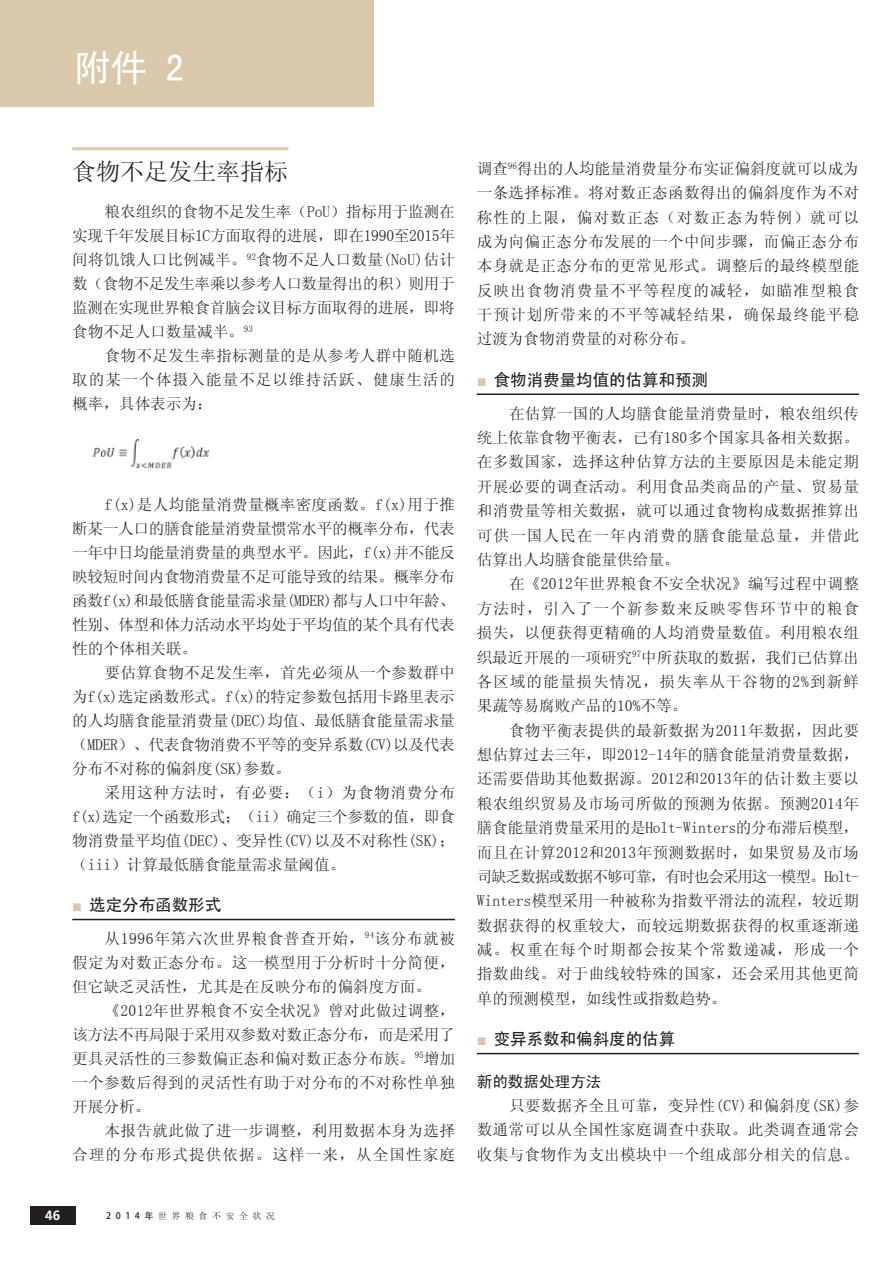
<style>
.page{position:relative;width:893px;height:1263px;background:#fff}
.page>*{position:absolute;margin:0;border:0;box-sizing:border-box;transform-origin:0 0}
.TableAnnex_Head_1{font:37.5px "Sim Hei";color:#fff}
.Heading_2A{font:24px "Sim Sun";color:#231f20}
.t1{font:16.5px "Adobe Heiti Std";color:#231f20}
.NewPara_1{font:15.6px/24px "Sim Sun";letter-spacing:.02em;color:#231f20;text-align:justify}
.Heading_4{font:15.6px "Sim Hei";color:#231f20}
.t2{font:700 13.5px "Frutiger";color:#fff}
.t3{font:9px "Sim Sun";letter-spacing:.5em;color:#231f20}
.s1{font-family:"Arial";font-weight:700;color:#dac8ab}
.s2{font-family:"Adobe Heiti Std"}
</style>
<div class="page">
<div style="left:0;top:0;width:373px;height:106px;background:#dac8ab"></div>
<div style="left:30px;top:1206px;width:45px;height:18px;background:#231f20"></div>
<hr style="left:477px;top:393px;width:382px;height:2px;background:#231f20">
<hr style="left:477px;top:1053px;width:382px;height:1px;background:#231f20">
<hr style="left:72px;top:147px;width:216px;height:3px;background:#dac8ab">
<hr style="left:72px;top:919px;width:383px;height:1px;background:#231f20">
<img style="left:92px;top:440px;width:118px;height:28px">
<p class="TableAnnex_Head_1" style="left:73px;top:49px;width:112px">附件 2</p>
<p class="Heading_2A" style="left:72px;top:159px;width:217px">食物不足发生率指标</p>
<p class="NewPara_1" style="left:72px;top:199px;width:384px;text-indent:32px">粮农组织的食物不足发生率（PoU）指标用于监测在实现千年发展目标1C方面取得的进展，即在1990至2015年间将饥饿人口比例减半。<sup>92</sup>食物不足人口数量(NoU)估计数（食物不足发生率乘以参考人口数量得出的积）则用于监测在实现世界粮食首脑会议目标方面取得的进展，即将食物不足人口数量减半。<sup>93</sup></p>
<p class="NewPara_1" style="left:72px;top:343px;width:384px;text-indent:32px">食物不足发生率指标测量的是从参考人群中随机选取的某一个体摄入能量不足以维持活跃、健康生活的概率，具体表示为：</p>
<p class="NewPara_1" style="left:72px;top:492px;width:384px;text-indent:32px">f(x)是人均能量消费量概率密度函数。f(x)用于推断某一人口的膳食能量消费量惯常水平的概率分布，代表一年中日均能量消费量的典型水平。因此，f(x)并不能反映较短时间内食物消费量不足可能导致的结果。概率分布函数f(x)和最低膳食能量需求量(MDER)都与人口中年龄、性别、体型和体力活动水平均处于平均值的某个具有代表性的个体相关联。</p>
<p class="NewPara_1" style="left:72px;top:660px;width:384px;text-indent:32px">要估算食物不足发生率，首先必须从一个参数群中为f(x)选定函数形式。f(x)的特定参数包括用卡路里表示的人均膳食能量消费量(DEC)均值、最低膳食能量需求量（MDER）、代表食物消费不平等的变异系数(CV)以及代表分布不对称的偏斜度(SK)参数。</p>
<p class="NewPara_1" style="left:72px;top:780px;width:384px;text-indent:32px">采用这种方法时，有必要：（i）为食物消费分布f(x)选定一个函数形式；（ii）确定三个参数的值，即食物消费量平均值(DEC)、变异性(CV)以及不对称性(SK)；（iii）计算最低膳食能量需求量阈值。</p>
<p class="t1" style="left:72px;top:895px;width:151px"><span class="s1">■</span> 选定分布函数形式</p>
<p class="NewPara_1" style="left:72px;top:926px;width:384px;text-indent:32px">从1996年第六次世界粮食普查开始，<sup>94</sup>该分布就被假定为对数正态分布。这一模型用于分析时十分简便，但它缺乏灵活性，尤其是在反映分布的偏斜度方面。</p>
<p class="NewPara_1" style="left:72px;top:998px;width:384px;text-indent:32px">《2012年世界粮食不安全状况》曾对此做过调整，该方法不再局限于采用双参数对数正态分布，而是采用了更具灵活性的三参数偏正态和偏对数正态分布族。<sup>95</sup>增加一个参数后得到的灵活性有助于对分布的不对称性单独开展分析。</p>
<p class="NewPara_1" style="left:72px;top:1118px;width:384px;text-align:right">本报告就此做了进一步调整，利用数据本身为选择<br>合理的分布形式提供依据。这样一来，从全国性家庭</p>
<p class="t2" style="left:45px;top:1207px;width:17px">46</p>
<p class="t3" style="left:106px;top:1211px;width:170px"><span class="s2">2014年</span>世界粮食不安全状况</p>
<p class="NewPara_1" style="left:477px;top:156px;width:384px">调查<sup>96</sup>得出的人均能量消费量分布实证偏斜度就可以成为一条选择标准。将对数正态函数得出的偏斜度作为不对称性的上限，偏对数正态（对数正态为特例）就可以成为向偏正态分布发展的一个中间步骤，而偏正态分布本身就是正态分布的更常见形式。调整后的最终模型能反映出食物消费量不平等程度的减轻，如瞄准型粮食干预计划所带来的不平等减轻结果，确保最终能平稳过渡为食物消费量的对称分布。</p>
<p class="t1" style="left:477px;top:370px;width:233px"><span class="s1">■</span> 食物消费量均值的估算和预测</p>
<p class="NewPara_1" style="left:477px;top:401px;width:384px;text-indent:32px">在估算一国的人均膳食能量消费量时，粮农组织传统上依靠食物平衡表，已有180多个国家具备相关数据。在多数国家，选择这种估算方法的主要原因是未能定期开展必要的调查活动。利用食品类商品的产量、贸易量和消费量等相关数据，就可以通过食物构成数据推算出可供一国人民在一年内消费的膳食能量总量，并借此估算出人均膳食能量供给量。</p>
<p class="NewPara_1" style="left:477px;top:572px;width:384px;text-indent:32px">在《2012年世界粮食不安全状况》编写过程中调整方法时，引入了一个新参数来反映零售环节中的粮食损失，以便获得更精确的人均消费量数值。利用粮农组织最近开展的一项研究<sup>97</sup>中所获取的数据，我们已估算出各区域的能量损失情况，损失率从干谷物的2%到新鲜果蔬等易腐败产品的10%不等。</p>
<p class="NewPara_1" style="left:477px;top:718px;width:384px;line-height:24.5px;text-indent:32px">食物平衡表提供的最新数据为2011年数据，因此要想估算过去三年，即2012-14年的膳食能量消费量数据，还需要借助其他数据源。2012和2013年的估计数主要以粮农组织贸易及市场司所做的预测为依据。预测2014年膳食能量消费量采用的是Holt-Winters的分布滞后模型，而且在计算2012和2013年预测数据时，如果贸易及市场司缺乏数据或数据不够可靠，有时也会采用这一模型。Holt-Winters模型采用一种被称为指数平滑法的流程，较近期数据获得的权重较大，而较远期数据获得的权重逐渐递减。权重在每个时期都会按某个常数递减，形成一个指数曲线。对于曲线较特殊的国家，还会采用其他更简单的预测模型，如线性或指数趋势。</p>
<p class="t1" style="left:477px;top:1029px;width:200px"><span class="s1">■</span> 变异系数和偏斜度的估算</p>
<p class="Heading_4" style="left:477px;top:1073px;width:126px">新的数据处理方法</p>
<p class="NewPara_1" style="left:477px;top:1093px;width:384px;text-indent:32px">只要数据齐全且可靠，变异性(CV)和偏斜度(SK)参数通常可以从全国性家庭调查中获取。此类调查通常会收集与食物作为支出模块中一个组成部分相关的信息。</p>
</div>
